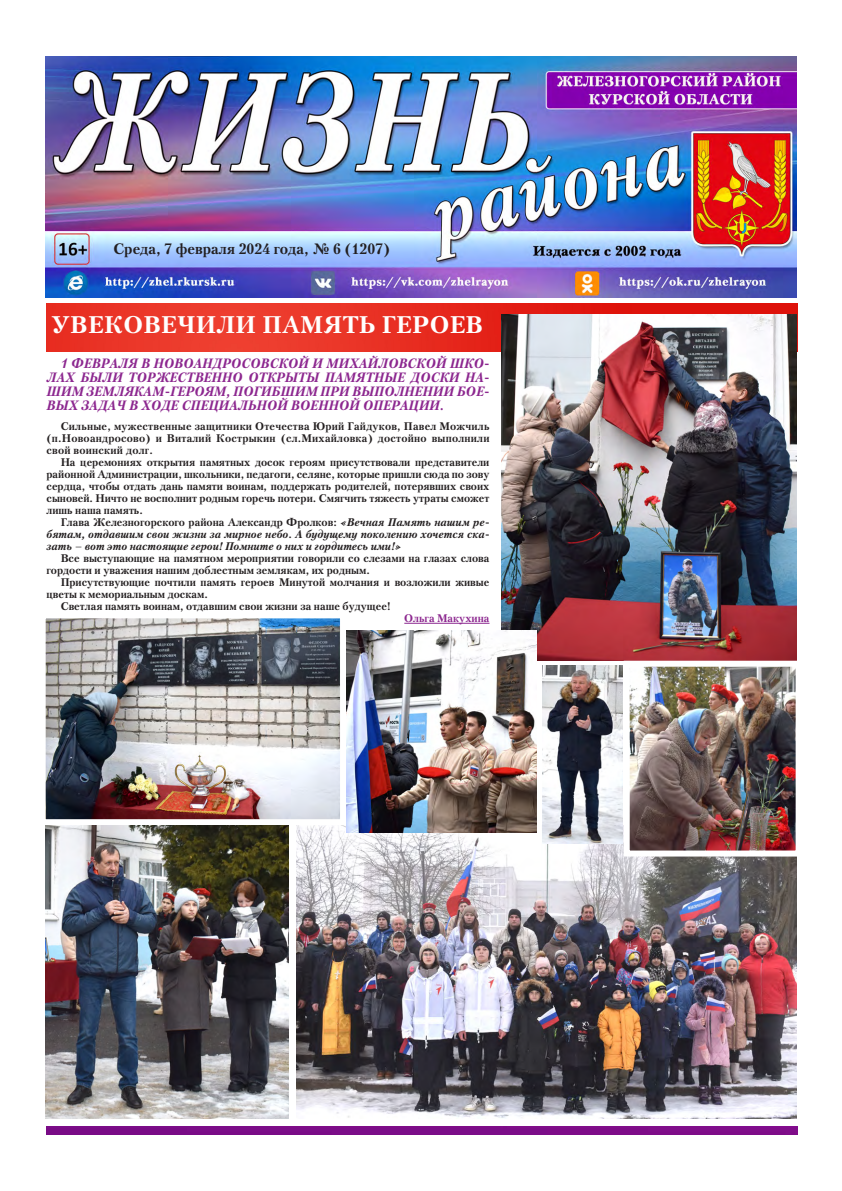
<style>
.page{position:relative;width:842px;height:1191px;background:#fff}
.page>*{position:absolute;margin:0;border:0;box-sizing:border-box;transform-origin:0 0}
.Заголовок{font:700 24px "Petersburg C";letter-spacing:.02em;color:#fff}
.t1{font:700 15px "Petersburg C";color:#231f20}
.Стиль_абзаца_1{font:italic 700 13.5px/14px "Petersburg C";color:#8c278f;text-align:justify;scale:.96 1}
.Текст{font:700 11px/12px "Petersburg C";color:#231f20;text-align:justify}
.Текст-2{font:italic 700 11px/12px "Petersburg C";color:#231f20;text-align:justify}
.Текст-3{font:700 11px "Petersburg C";color:#8c278f}
.s1{font-style:normal}
</style>
<div class="page">
<img style="left:45px;top:57px;width:752px;height:240px">
<img style="left:46px;top:303px;width:751px;height:48px">
<div style="left:46px;top:1126px;width:751px;height:8px;background:#7b0d88"></div>
<hr style="left:404px;top:623px;width:85px;height:1px;background:#8c278f">
<img style="left:296px;top:825px;width:501px;height:293px">
<img style="left:47px;top:619px;width:292px;height:199px">
<div style="left:40px;top:612px;width:306px;height:213px;border:6px solid #fff"></div>
<img style="left:46px;top:825px;width:242px;height:293px">
<img style="left:502px;top:315px;width:295px;height:345px">
<img style="left:631px;top:667px;width:164px;height:182px">
<div style="left:624px;top:660px;width:178px;height:196px;border:6px solid #fff"></div>
<img style="left:542px;top:666px;width:81px;height:177px">
<img style="left:347px;top:631px;width:189px;height:201px">
<p class="t1" style="left:113px;top:240px;width:278px">Среда, 7 февраля 2024 года, № 6 (1207)</p>
<p class="Заголовок" style="left:51px;top:311px;width:433px">УВЕКОВЕЧИЛИ ПАМЯТЬ ГЕРОЕВ</p>
<p class="Стиль_абзаца_1" style="left:47px;top:356px;width:463px;text-indent:14px">1 ФЕВРАЛЯ В НОВОАНДРОСОВСКОЙ И МИХАЙЛОВСКОЙ ШКО-ЛАХ БЫЛИ ТОРЖЕСТВЕННО ОТКРЫТЫ ПАМЯТНЫЕ ДОСКИ НА-ШИМ ЗЕМЛЯКАМ-ГЕРОЯМ, ПОГИБШИМ ПРИ ВЫПОЛНЕНИИ БОЕ-ВЫХ ЗАДАЧ В ХОДЕ СПЕЦИАЛЬНОЙ ВОЕННОЙ ОПЕРАЦИИ.</p>
<p class="Текст" style="left:47px;top:420px;width:444px;text-indent:14px">Сильные, мужественные защитники Отечества Юрий Гайдуков, Павел Можчиль (п.Новоандросово) и Виталий Кострыкин (сл.Михайловка) достойно выполнили свой воинский долг.</p>
<p class="Текст" style="left:47px;top:456px;width:444px;text-indent:14px">На церемониях открытия памятных досок героям присутствовали представители районной Администрации, школьники, педагоги, селяне, которые пришли сюда по зову сердца, чтобы отдать дань памяти воинам, поддержать родителей, потерявших своих сыновей. Ничто не восполнит родным горечь потери. Смягчить тяжесть утраты сможет лишь наша память.</p>
<p class="Текст-2" style="left:47px;top:516px;width:444px;text-indent:14px"><span class="s1">Глава Железногорского района Александр Фролков:</span> «Вечная Память нашим ре&shy;бятам, отдавшим свои жизни за мирное небо. А будущему поколению хочется ска&shy;зать – вот это настоящие герои! Помните о них и гордитесь ими!»</p>
<p class="Текст" style="left:47px;top:552px;width:444px;text-indent:14px">Все выступающие на памятном мероприятии говорили со слезами на глазах слова гордости и уважения нашим доблестным землякам, их родным.</p>
<p class="Текст" style="left:47px;top:576px;width:444px;text-indent:14px">Присутствующие почтили память героев Минутой молчания и возложили живые цветы к мемориальным доскам.</p>
<p class="Текст" style="left:61px;top:600px;width:331px">Светлая память воинам, отдавшим свои жизни за наше будущее!</p>
<p class="Текст-3" style="left:404px;top:612px;width:87px">Ольга Макухина</p>
</div>
